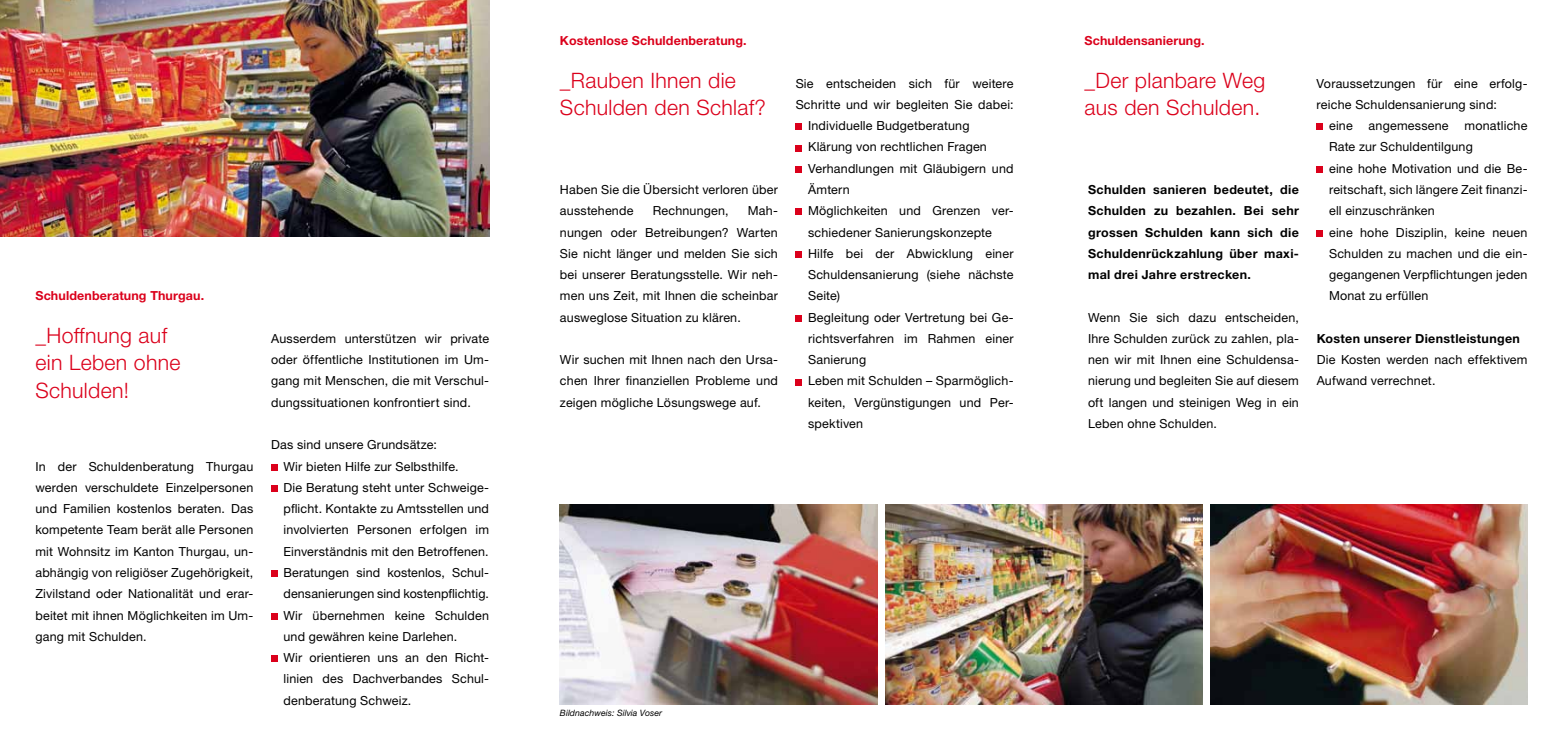
<style>
.page{position:relative;width:1563px;height:745px;background:#fff}
.page>*{position:absolute;margin:0;border:0;box-sizing:border-box;transform-origin:0 0}
.t1{font:300 21.25px/27.5px "Helvetica Neue LT";letter-spacing:.015em;color:#db001b}
.t2{font:12.5px/21.2px "Helvetica Neue LT";letter-spacing:.015em;color:#000;text-align:justify}
.t3{font:700 12.5px/21.2px "Helvetica Neue LT";letter-spacing:.025em;color:#000;text-align:justify}
.t4{font:700 12.5px "Helvetica Neue LT";letter-spacing:.01em;color:#db001b}
.t5{font:italic 8.75px "Helvetica Neue LT";letter-spacing:.005em;color:#000}
</style>
<div class="page">
<img style="left:0;top:0;width:489px;height:236px">
<div style="left:271px;top:463px;width:7px;height:7px;background:#db001b"></div>
<div style="left:271px;top:485px;width:7px;height:6px;background:#db001b"></div>
<div style="left:271px;top:570px;width:7px;height:6px;background:#db001b"></div>
<div style="left:271px;top:612px;width:7px;height:7px;background:#db001b"></div>
<div style="left:271px;top:655px;width:7px;height:6px;background:#db001b"></div>
<div style="left:795px;top:123px;width:7px;height:7px;background:#db001b"></div>
<div style="left:795px;top:145px;width:7px;height:6px;background:#db001b"></div>
<div style="left:795px;top:166px;width:7px;height:6px;background:#db001b"></div>
<div style="left:795px;top:208px;width:7px;height:7px;background:#db001b"></div>
<div style="left:795px;top:251px;width:7px;height:7px;background:#db001b"></div>
<div style="left:795px;top:315px;width:7px;height:6px;background:#db001b"></div>
<div style="left:795px;top:378px;width:7px;height:7px;background:#db001b"></div>
<img style="left:1210px;top:504px;width:317px;height:200px">
<img style="left:885px;top:504px;width:317px;height:200px">
<div style="left:1316px;top:123px;width:7px;height:7px;background:#db001b"></div>
<div style="left:1316px;top:166px;width:7px;height:6px;background:#db001b"></div>
<div style="left:1316px;top:230px;width:7px;height:6px;background:#db001b"></div>
<img style="left:560px;top:504px;width:317px;height:200px">
<p class="t4" style="left:35px;top:288px;width:170px">Schuldenberatung Thurgau.</p>
<h1 class="t1" style="left:35px;top:321px;width:147px">_Hoffnung auf ein Leben ohne<br>Schulden!</h1>
<p class="t2" style="left:35px;top:455px;width:219px">In der Schuldenberatung Thurgau werden verschuldete Einzelpersonen und Familien kostenlos beraten. Das kompetente Team berät alle Personen mit Wohnsitz im Kanton Thurgau, un&shy;abhängig von religiöser Zugehörigkeit, Zivilstand oder Nationalität und erar&shy;beitet mit ihnen Möglichkeiten im Um&shy;gang mit Schulden.</p>
<p class="t2" style="left:271px;top:327px;width:219px">Ausserdem unterstützen wir private oder öffentliche Institutionen im Um&shy;gang mit Menschen, die mit Verschul&shy;dungssituationen konfrontiert sind.</p>
<p class="t2" style="left:283px;top:434px;width:207px;text-align:left;text-indent:-12px">Das sind unsere Grundsätze:<br>Wir bieten Hilfe zur Selbsthilfe.<br>Die Beratung steht unter Schweige&shy;pflicht. Kontakte zu Amtsstellen und involvierten Personen erfolgen im Einverständnis mit den Betroffenen.<br>Beratungen sind kostenlos, Schul&shy;densanierungen sind kostenpflichtig.<br>Wir übernehmen keine Schulden und gewähren keine Darlehen.<br>Wir orientieren uns an den Richt&shy;linien des Dachverbandes Schul&shy;denberatung Schweiz.</p>
<p class="t4" style="left:560px;top:33px;width:188px">Kostenlose Schuldenberatung.</p>
<h1 class="t1" style="left:560px;top:66px;width:208px">_Rauben Ihnen die<br>Schulden den Schlaf?</h1>
<p class="t2" style="left:560px;top:179px;width:219px">Haben Sie die Übersicht verloren über ausstehende</p>
<p class="t2" style="left:560px;top:200px;width:219px;text-indent:188px">Mah&shy;nungen oder Betreibungen? Warten Sie nicht länger und melden Sie sich bei unserer Beratungsstelle. Wir neh&shy;men uns Zeit, mit Ihnen die scheinbar ausweglose Situation zu klären.</p>
<p class="t2" style="left:560px;top:349px;width:219px">Wir suchen mit Ihnen nach den Ursa&shy;chen Ihrer finanziellen Probleme und zeigen mögliche Lösungswege auf.</p>
<p class="t2" style="left:653px;top:200px;width:77px">Rechnungen,</p>
<p class="t2" style="left:795px;top:72px;width:219px">Sie entscheiden sich für weitere</p>
<p class="t2" style="left:795px;top:94px;width:219px">Schritte und wir begleiten Sie dabei:</p>
<p class="t2" style="left:808px;top:115px;width:163px">Individuelle Budgetberatung</p>
<p class="t2" style="left:808px;top:136px;width:180px">Klärung von rechtlichen Fragen</p>
<p class="t2" style="left:808px;top:157px;width:207px">Verhandlungen mit Gläubigern und</p>
<p class="t2" style="left:808px;top:179px;width:43px">Ämtern</p>
<p class="t2" style="left:808px;top:200px;width:207px">Möglichkeiten und Grenzen ver-</p>
<p class="t2" style="left:808px;top:221px;width:185px">schiedener Sanierungskonzepte</p>
<p class="t2" style="left:808px;top:242px;width:207px">Hilfe bei der Abwicklung einer</p>
<p class="t2" style="left:808px;top:264px;width:207px">Schuldensanierung (siehe nächste</p>
<p class="t2" style="left:808px;top:285px;width:34px">Seite)</p>
<p class="t2" style="left:808px;top:306px;width:207px">Begleitung oder Vertretung bei Ge-</p>
<p class="t2" style="left:808px;top:327px;width:207px">richtsverfahren im Rahmen einer</p>
<p class="t2" style="left:808px;top:349px;width:60px">Sanierung</p>
<p class="t2" style="left:808px;top:370px;width:207px">Leben mit Schulden – Sparmöglich-</p>
<p class="t2" style="left:808px;top:391px;width:207px">keiten, Vergünstigungen und Per-</p>
<p class="t2" style="left:808px;top:412px;width:57px">spektiven</p>
<p class="t4" style="left:1084px;top:33px;width:122px">Schuldensanierung.</p>
<h1 class="t1" style="left:1084px;top:66px;width:182px">_Der planbare Weg aus den Schulden.</h1>
<p class="t3" style="left:1088px;top:178px;width:212px">Schulden sanieren bedeutet, die Schulden zu bezahlen. Bei sehr grossen Schulden kann sich die Schuldenrückzahlung über maxi&shy;mal drei Jahre erstrecken.</p>
<p class="t2" style="left:1088px;top:306px;width:212px">Wenn Sie sich dazu entscheiden, Ihre Schulden zurück zu zahlen, pla&shy;nen wir mit Ihnen eine Schuldensa&shy;nierung und begleiten Sie auf diesem oft langen und steinigen Weg in ein Leben ohne Schulden.</p>
<p class="t2" style="left:1316px;top:72px;width:212px">Voraussetzungen für eine erfolg-</p>
<p class="t2" style="left:1316px;top:94px;width:182px">reiche Schuldensanierung sind:</p>
<p class="t2" style="left:1329px;top:115px;width:25px">eine</p>
<p class="t2" style="left:1368px;top:115px;width:82px">angemessene</p>
<p class="t2" style="left:1329px;top:115px;width:200px;text-align:left;text-indent:136px">monatliche<br>Rate zur Schuldentilgung<br>eine hohe Motivation und die Be&shy;reitschaft, sich längere Zeit finanzi&shy;ell einzuschränken<br>eine hohe Disziplin, keine neuen<br>Schulden zu machen und die ein&shy;gegangenen Verpflichtungen jeden<br>Monat zu erfüllen</p>
<p class="t3" style="left:1316px;top:327px;width:205px">Kosten unserer Dienstleistungen</p>
<p class="t2" style="left:1316px;top:349px;width:212px">Die Kosten werden nach effektivem<br>Aufwand verrechnet.</p>
<p class="t5" style="left:560px;top:707px;width:104px">Bildnachweis: Silvia Voser</p>
</div>
